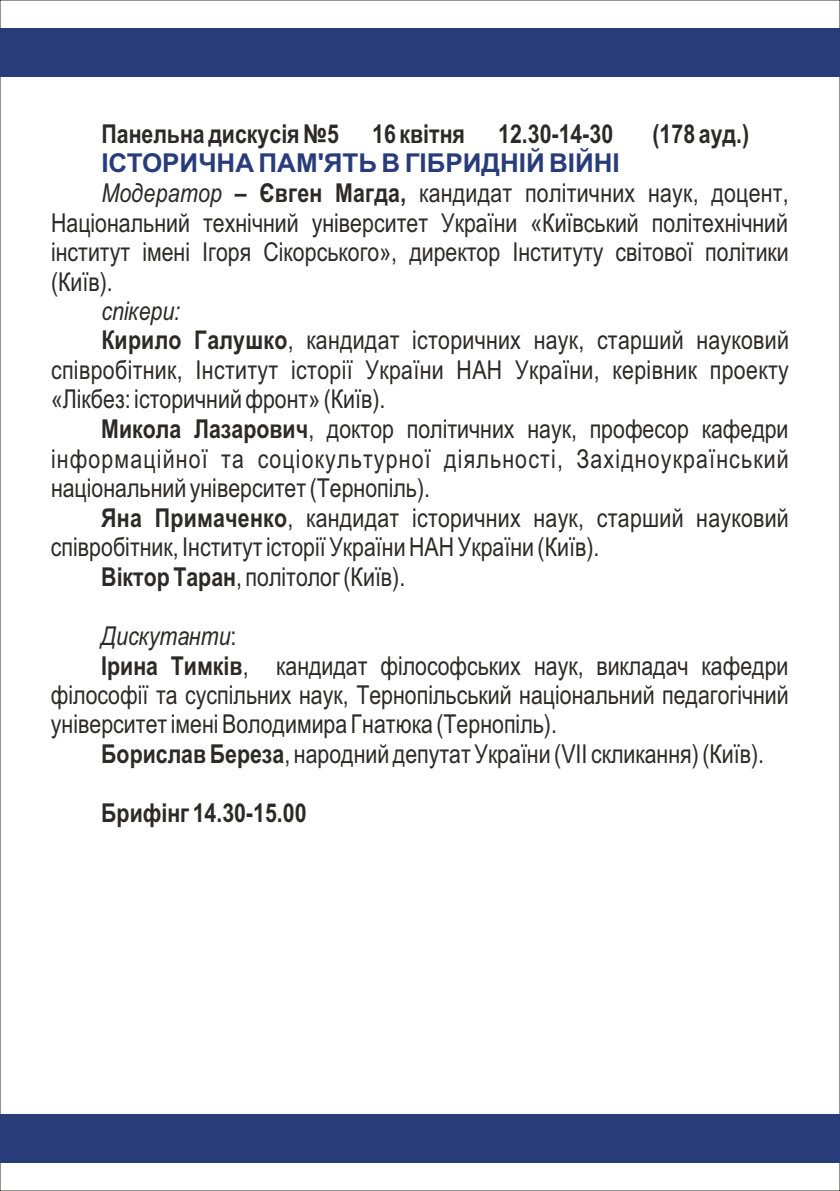
<style>
.page{position:relative;width:840px;height:1191px;background:#fff}
.page>*{position:absolute;margin:0;border:0;box-sizing:border-box;transform-origin:0 0}
.t1{font:26px/29.4px "Arial Narrow";color:#2b2a29;text-align:justify}
.t2{font:700 26px "Arial Narrow";color:#2b2a29}
.t3{font:26px "Arial Narrow";letter-spacing:.045em;color:#2b2a29}
.t4{font:700 26px "Arial";color:#283c7a}
.t5{font:italic 26px "Arial Narrow";color:#2b2a29}
.s1{font-style:italic}
.s2{font-weight:700}
.s3{font-style:normal}
</style>
<div class="page">
<div style="left:0;top:28px;width:839px;height:49px;background:#283c7a"></div>
<div style="left:0;top:1113px;width:839px;height:49px;background:#283c7a"></div>
<p class="t2" style="left:101px;top:124px;width:239px">Панельна дискусія №5</p>
<p class="t2" style="left:372px;top:124px;width:94px">16 квітня</p>
<p class="t2" style="left:498px;top:124px;width:116px">12.30-14-30</p>
<p class="t2" style="left:652px;top:124px;width:98px">(178 ауд.)</p>
<p class="t4" style="left:101px;top:153px;width:519px">ІСТОРИЧНА ПАМ'ЯТЬ В ГІБРИДНІЙ ВІЙНІ</p>
<p class="t1" style="left:51px;top:181px;width:739px;text-indent:50px"><span class="s1">Модератор</span> <span class="s2">– Євген Магда,</span> кандидат політичних наук, доцент, Національний технічний університет України «Київський політехнічний інститут імені Ігоря Сікорського», директор Інституту світової політики (Київ).</p>
<p class="t5" style="left:101px;top:301px;width:80px">спікери:</p>
<p class="t1" style="left:101px;top:328px;width:688px"><span class="s2">Кирило Галушко</span>, кандидат історичних наук, старший науковий</p>
<p class="t1" style="left:51px;top:357px;width:738px">співробітник, Інститут історії України НАН України, керівник проекту</p>
<p class="t1" style="left:51px;top:387px;width:336px">«Лікбез: історичний фронт» (Київ).</p>
<p class="t1" style="left:101px;top:417px;width:688px"><span class="s2">Микола Лазарович</span>, доктор політичних наук, професор кафедри</p>
<p class="t3" style="left:51px;top:448px;width:738px">інформаційної та соціокультурної діяльності, Західноукраїнський</p>
<p class="t1" style="left:51px;top:475px;width:380px">національний університет (Тернопіль).</p>
<p class="t1" style="left:101px;top:505px;width:688px"><span class="s2">Яна Примаченко</span>, кандидат історичних наук, старший науковий</p>
<p class="t1" style="left:51px;top:535px;width:549px">співробітник, Інститут історії України НАН України (Київ).</p>
<p class="t1" style="left:101px;top:564px;width:305px"><span class="s2">Віктор Таран</span>, політолог (Київ).</p>
<p class="t5" style="left:101px;top:626px;width:137px">Дискутанти<span class="s3">:</span></p>
<p class="t1" style="left:101px;top:653px;width:688px"><span class="s2">Ірина Тимків</span>, кандидат філософських наук, викладач кафедри</p>
<p class="t1" style="left:51px;top:682px;width:738px">філософії та суспільних наук, Тернопільський національний педагогічний</p>
<p class="t1" style="left:51px;top:712px;width:507px">університет імені Володимира Гнатюка (Тернопіль).</p>
<p class="t1" style="left:101px;top:742px;width:664px"><span class="s2">Борислав Береза</span>, народний депутат України (VІІ скликання) (Київ).</p>
<p class="t2" style="left:101px;top:803px;width:207px">Брифінг 14.30-15.00</p>
</div>
